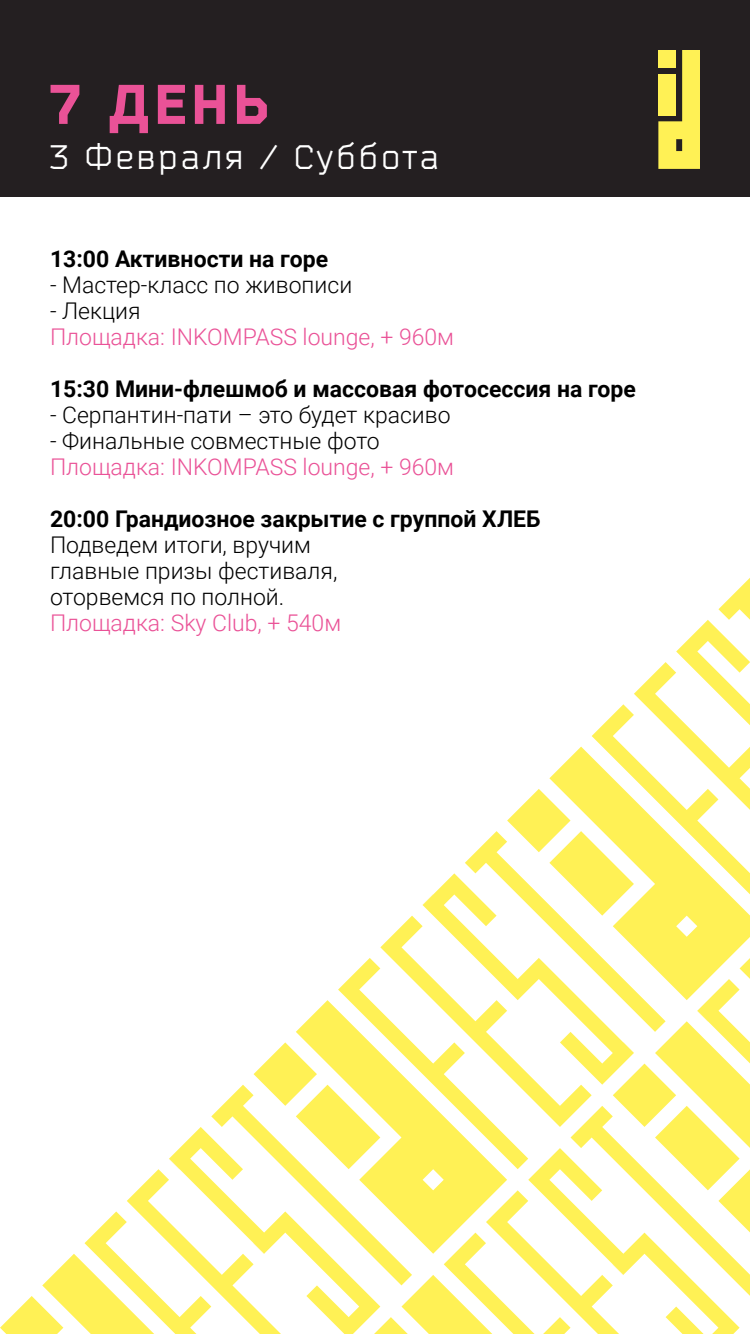
<style>
.page{position:relative;width:750px;height:1334px;background:#fff}
.page>*{position:absolute;margin:0;border:0;box-sizing:border-box;transform-origin:0 0}
.t1{font:900 55px "Bender";color:#ea5297}
.t2{font:34px "Bender";letter-spacing:.1em;color:#fff}
.t3{font:300 23px/26px "Roboto";color:#000}
.t4{font:700 23px "Roboto";color:#000}
.t5{font:300 23px "Roboto";color:#ea5297}
</style>
<div class="page">
<div style="left:0;top:0;width:750px;height:196px;background:#241f21"></div>
<svg style="left:658px;top:50px;width:42px;height:119px;background:#ded24d"></svg>
<svg style="left:465px;top:831px;width:42px;height:42px;fill:#fff157"></svg>
<svg style="left:380px;top:916px;width:43px;height:42px"></svg>
<svg style="left:423px;top:873px;width:126px;height:85px"></svg>
<svg style="left:549px;top:916px;width:201px;height:42px;fill:#fff155"></svg>
<svg style="left:507px;top:578px;width:243px;height:338px"></svg>
<svg style="left:0;top:958px;width:750px;height:376px"></svg>
<h1 class="t1" style="left:50px;top:70px;width:220px">7 ДЕНЬ</h1>
<h2 class="t2" style="left:50px;top:136px;width:391px">3 Февраля / Суббота</h2>
<p class="t4" style="left:50px;top:243px;width:280px">13:00 Активности на горе</p>
<p class="t3" style="left:50px;top:271px;width:304px">- Мастер-класс по живописи</p>
<p class="t3" style="left:50px;top:297px;width:92px">- Лекция</p>
<p class="t5" style="left:50px;top:321px;width:406px">Площадка: INKOMPASS lounge, + 960м</p>
<p class="t4" style="left:50px;top:373px;width:587px">15:30 Мини-флешмоб и массовая фотосессия на горе</p>
<p class="t3" style="left:50px;top:401px;width:402px">- Серпантин-пати – это будет красиво</p>
<p class="t3" style="left:50px;top:427px;width:331px">- Финальные совместные фото</p>
<p class="t5" style="left:50px;top:451px;width:406px">Площадка: INKOMPASS lounge, + 960м</p>
<p class="t4" style="left:50px;top:503px;width:492px">20:00 Грандиозное закрытие с группой ХЛЕБ</p>
<p class="t3" style="left:50px;top:531px;width:289px">Подведем итоги, вручим главные призы фестиваля, оторвемся по полной.</p>
<p class="t5" style="left:50px;top:607px;width:293px">Площадка: Sky Club, + 540м</p>
</div>
